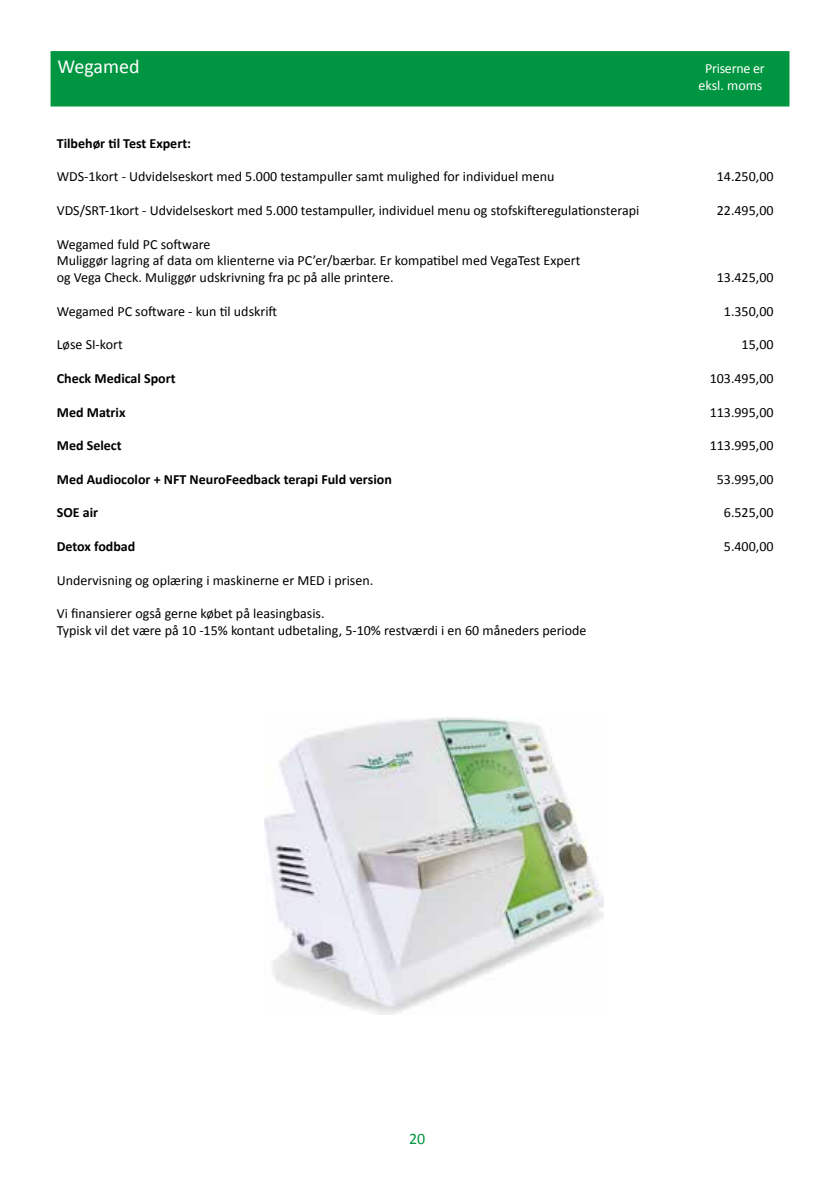
<style>
.page{position:relative;width:840px;height:1191px;background:#fff}
.page>*{position:absolute;margin:0;border:0;box-sizing:border-box;transform-origin:0 0}
.t1{font:20px "Calibri";color:#fff}
.t2{font:16px "Calibri";color:#009641}
.t3{font:14px/16.8px "Calibri";color:#000}
.t4{font:700 14px "Calibri";color:#000}
.t5{font:14px/16.8px "Calibri";letter-spacing:-.015em;color:#fff;text-align:center}
</style>
<div class="page">
<div style="left:50px;top:51px;width:739px;height:55px;background:#009641;border:2px solid #009641"></div>
<img style="left:264px;top:717px;width:339px;height:297px">
<h1 class="t1" style="left:57px;top:54px;width:84px">Wegamed</h1>
<p class="t5" style="left:698px;top:60px;width:68px">Priserne er eksl. moms</p>
<p class="t4" style="left:57px;top:134px;width:136px">Tilbehør til Test Expert:</p>
<p class="t3" style="left:57px;top:168px;width:499px">WDS-1kort - Udvidelseskort med 5.000 testampuller samt mulighed for individuel menu</p>
<p class="t3" style="left:716px;top:168px;width:58px">14.250,00</p>
<p class="t3" style="left:57px;top:202px;width:583px">VDS/SRT-1kort - Udvidelseskort med 5.000 testampuller, individuel menu og stofskifteregulationsterapi</p>
<p class="t3" style="left:716px;top:202px;width:58px">22.495,00</p>
<p class="t3" style="left:57px;top:235px;width:525px">Wegamed fuld PC software<br>Muliggør lagring af data om klienterne via PC’er/bærbar. Er kompatibel med VegaTest Expert og Vega Check. Muliggør udskrivning fra pc på alle printere.</p>
<p class="t3" style="left:716px;top:269px;width:58px">13.425,00</p>
<p class="t3" style="left:57px;top:303px;width:222px">Wegamed PC software - kun til udskrift</p>
<p class="t3" style="left:723px;top:303px;width:51px">1.350,00</p>
<p class="t3" style="left:57px;top:336px;width:67px">Løse SI-kort</p>
<p class="t3" style="left:741px;top:336px;width:33px">15,00</p>
<p class="t4" style="left:57px;top:369px;width:120px">Check Medical Sport</p>
<p class="t3" style="left:709px;top:370px;width:65px">103.495,00</p>
<p class="t4" style="left:57px;top:403px;width:70px">Med Matrix</p>
<p class="t3" style="left:709px;top:403px;width:65px">113.995,00</p>
<p class="t4" style="left:57px;top:436px;width:66px">Med Select</p>
<p class="t3" style="left:709px;top:437px;width:65px">113.995,00</p>
<p class="t4" style="left:57px;top:470px;width:336px">Med Audiocolor + NFT NeuroFeedback terapi Fuld version</p>
<p class="t3" style="left:716px;top:471px;width:58px">53.995,00</p>
<p class="t4" style="left:57px;top:504px;width:43px">SOE air</p>
<p class="t3" style="left:723px;top:504px;width:51px">6.525,00</p>
<p class="t4" style="left:57px;top:537px;width:80px">Detox fodbad</p>
<p class="t3" style="left:723px;top:538px;width:51px">5.400,00</p>
<p class="t3" style="left:57px;top:571px;width:318px">Undervisning og oplæring i maskinerne er MED i prisen.</p>
<p class="t3" style="left:57px;top:605px;width:531px">Vi finansierer også gerne købet på leasingbasis.<br>Typisk vil det være på 10 -15% kontant udbetaling, 5-10% restværdi i en 60 måneders periode</p>
<p class="t2" style="left:409px;top:1128px;width:18px">20</p>
</div>
